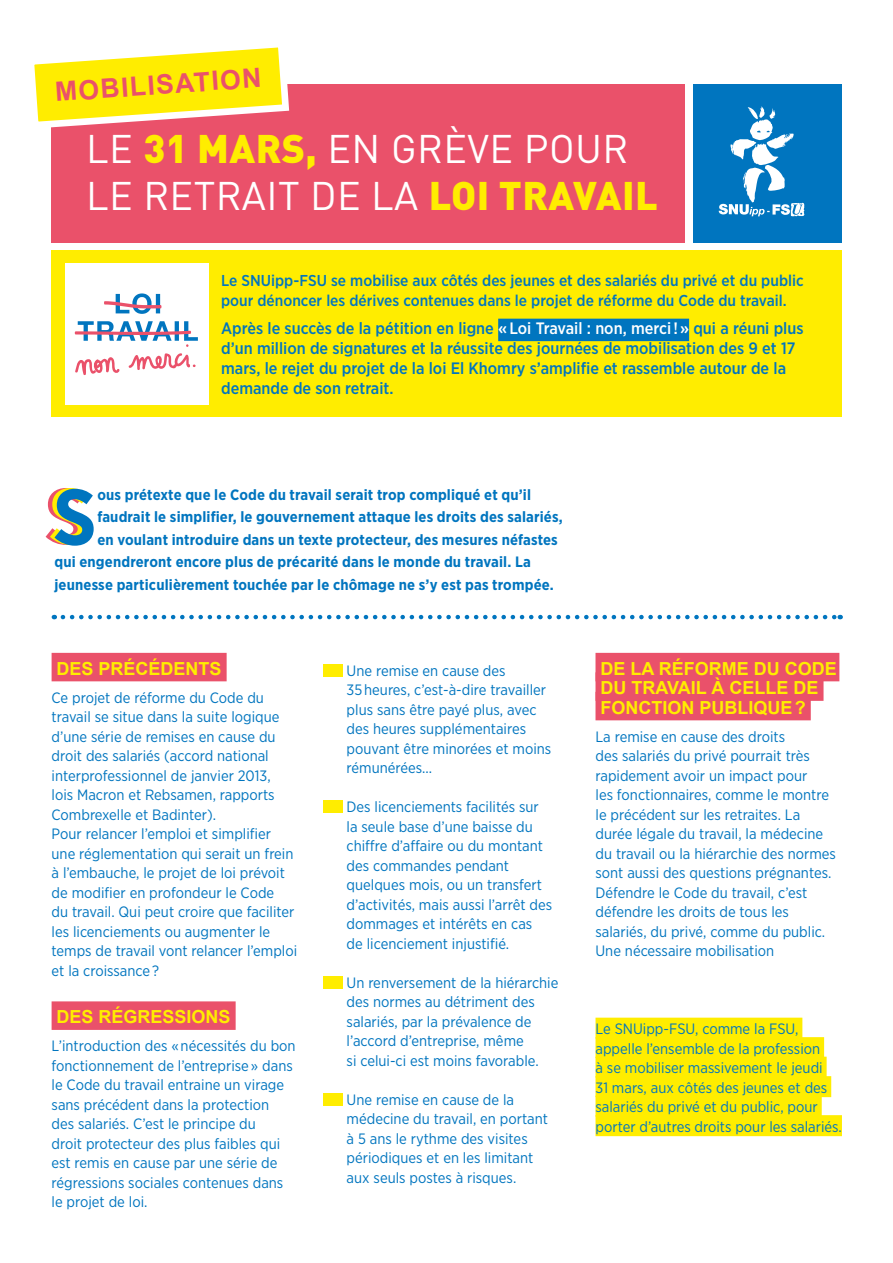
<style>
.page{position:relative;width:893px;height:1263px;background:#fff}
.page>*{position:absolute;margin:0;border:0;box-sizing:border-box;transform-origin:0 0}
.t1{font:700 79.35px "Gotham Narrow";color:#0075bf}
.t2{font:39.45px/47.4px "DIN";letter-spacing:.01em;color:#fff}
.t3{font:700 26.7px "Arial";color:#ea516a}
.t4{font:700 18px/19.5px "Arial";color:#ffed00}
.t5{font:500 16.5px/19.8px "Gotham Narrow";color:#0075bf}
.t6{font:500 15.75px/19.8px "Gotham Narrow";color:#0075bf}
.t7{font:15px/19.5px "Gotham Narrow";color:#0075bf}
.t8{font:700 15px "Gotham Narrow";letter-spacing:.01em;color:#0075bf}
.s1{font-weight:900;color:#ffed00}
.s2{color:#fff}
</style>
<div class="page">
<svg style="left:46px;top:488px;width:43px;height:57px"></svg>
<div style="left:52px;top:85px;width:633px;height:158px;background:#ea516a"></div>
<div style="left:693px;top:85px;width:149px;height:158px;background:#0075bf"></div>
<svg style="left:34px;top:47px;width:259px;height:85px"></svg>
<svg style="left:719px;top:106px;width:86px;height:111px"></svg>
<div style="left:51px;top:250px;width:791px;height:167px;background:#ffed00"></div>
<div style="left:498px;top:319px;width:191px;height:22px;background:#0075bf"></div>
<div style="left:52px;top:653px;width:175px;height:28px;background:#ea516a"></div>
<div style="left:52px;top:1001px;width:184px;height:29px;background:#ea516a"></div>
<div style="left:324px;top:664px;width:19px;height:12px;background:#ffed00"></div>
<div style="left:324px;top:800px;width:19px;height:13px;background:#ffed00"></div>
<div style="left:324px;top:976px;width:19px;height:12px;background:#ffed00"></div>
<div style="left:324px;top:1093px;width:19px;height:12px;background:#ffed00"></div>
<div style="left:595px;top:653px;width:244px;height:28px;background:#ea516a"></div>
<div style="left:595px;top:672px;width:228px;height:29px;background:#ea516a"></div>
<div style="left:595px;top:692px;width:216px;height:28px;background:#ea516a"></div>
<div style="left:595px;top:1018px;width:207px;height:21px;background:#ffed00"></div>
<div style="left:595px;top:1037px;width:229px;height:21px;background:#ffed00"></div>
<div style="left:595px;top:1057px;width:232px;height:21px;background:#ffed00"></div>
<div style="left:595px;top:1076px;width:236px;height:21px;background:#ffed00"></div>
<div style="left:595px;top:1096px;width:227px;height:21px;background:#ffed00"></div>
<div style="left:595px;top:1115px;width:247px;height:21px;background:#ffed00"></div>
<svg style="left:63px;top:615px;width:778px;height:4px"></svg>
<div style="left:65px;top:264px;width:143px;height:141px;background:#fff"></div>
<svg style="left:74px;top:293px;width:124px;height:82px"></svg>
<h3 class="t3" style="left:54px;top:75px;width:208px;rotate:-4deg">MOBILISATION</h3>
<h2 class="t2" style="left:86px;top:124px;width:573px">LE <span class="s1">31 MARS,</span> EN GRÈVE POUR<br>LE RETRAIT DE LA <span class="s1">LOI TRAVAIL</span></h2>
<p class="t6" style="left:221px;top:271px;width:584px">Le SNUipp-FSU se mobilise aux côtés des jeunes et des salariés du privé et du public pour dénoncer les dérives contenues dans le projet de réforme du Code du travail.</p>
<p class="t5" style="left:221px;top:318px;width:584px">Après le succès de la pétition en ligne <span class="s2">« Loi Travail : non, merci ! »</span> qui a réuni plus d’un million de signatures et la réussite des journées de mobilisation des 9 et 17 mars, le rejet du projet de la loi El Khomry s’amplifie et rassemble autour de la demande de son retrait.</p>
<h1 class="t1" style="left:53px;top:466px;width:45px">S</h1>
<p class="t8" style="left:97px;top:485px;width:435px">ous prétexte que le Code du travail serait trop compliqué et qu’il</p>
<p class="t8" style="left:97px;top:508px;width:467px">faudrait le simplifier, le gouvernement attaque les droits des salariés,</p>
<p class="t8" style="left:97px;top:530px;width:462px">en voulant introduire dans un texte protecteur, des mesures néfastes</p>
<p class="t8" style="left:54px;top:553px;width:478px">qui engendreront encore plus de précarité dans le monde du travail. La</p>
<p class="t8" style="left:54px;top:575px;width:501px">jeunesse particulièrement touchée par le chômage ne s’y est pas trompée.</p>
<p class="t4" style="left:57px;top:659px;width:167px">DES PRÉCÉDENTS</p>
<p class="t7" style="left:52px;top:687px;width:247px">Ce projet de réforme du Code du travail se situe dans la suite logique d’une série de remises en cause du droit des salariés (accord national interprofessionnel de janvier 2013,<br>lois Macron et Rebsamen, rapports Combrexelle et Badinter).<br>Pour relancer l’emploi et simplifier une réglementation qui serait un frein à l’embauche, le projet de loi prévoit de modifier en profondeur le Code<br>du travail. Qui peut croire que faciliter les licenciements ou augmenter le temps de travail vont relancer l’emploi et la croissance ?</p>
<p class="t4" style="left:57px;top:1008px;width:176px">DES RÉGRESSIONS</p>
<p class="t7" style="left:52px;top:1036px;width:246px">L’introduction des « nécessités du bon fonctionnement de l’entreprise » dans le Code du travail entraine un virage sans précédent dans la protection<br>des salariés. C’est le principe du<br>droit protecteur des plus faibles qui est remis en cause par une série de régressions sociales contenues dans le projet de loi.</p>
<p class="t7" style="left:347px;top:660px;width:206px">Une remise en cause des<br>35 heures, c’est-à-dire travailler plus sans être payé plus, avec des heures supplémentaires pouvant être minorées et moins rémunérées...</p>
<p class="t7" style="left:347px;top:797px;width:207px">Des licenciements facilités sur la seule base d’une baisse du chiffre d’affaire ou du montant des commandes pendant quelques mois, ou un transfert d’activités, mais aussi l’arrêt des dommages et intérêts en cas de licenciement injustifié.</p>
<p class="t7" style="left:347px;top:972px;width:213px">Un renversement de la hiérarchie des normes au détriment des salariés, par la prévalence de l’accord d’entreprise, même<br>si celui-ci est moins favorable.</p>
<p class="t7" style="left:347px;top:1089px;width:203px">Une remise en cause de la médecine du travail, en portant à 5 ans le rythme des visites périodiques et en les limitant aux seuls postes à risques.</p>
<p class="t4" style="left:600px;top:659px;width:238px">DE LA RÉFORME DU CODE<br>DU TRAVAIL À CELLE DE<br>FONCTION PUBLIQUE?</p>
<p class="t7" style="left:595px;top:726px;width:242px">La remise en cause des droits<br>des salariés du privé pourrait très rapidement avoir un impact pour<br>les fonctionnaires, comme le montre le précédent sur les retraites. La durée légale du travail, la médecine du travail ou la hiérarchie des normes sont aussi des questions prégnantes.<br>Défendre le Code du travail, c’est défendre les droits de tous les salariés, du privé, comme du public.<br>Une nécessaire mobilisation</p>
<p class="t7" style="left:595px;top:1019px;width:248px">Le SNUipp-FSU, comme la FSU, appelle l’ensemble de la profession<br>à se mobiliser massivement le jeudi<br>31 mars, aux côtés des jeunes et des salariés du privé et du public, pour porter d’autres droits pour les salariés.</p>
</div>
